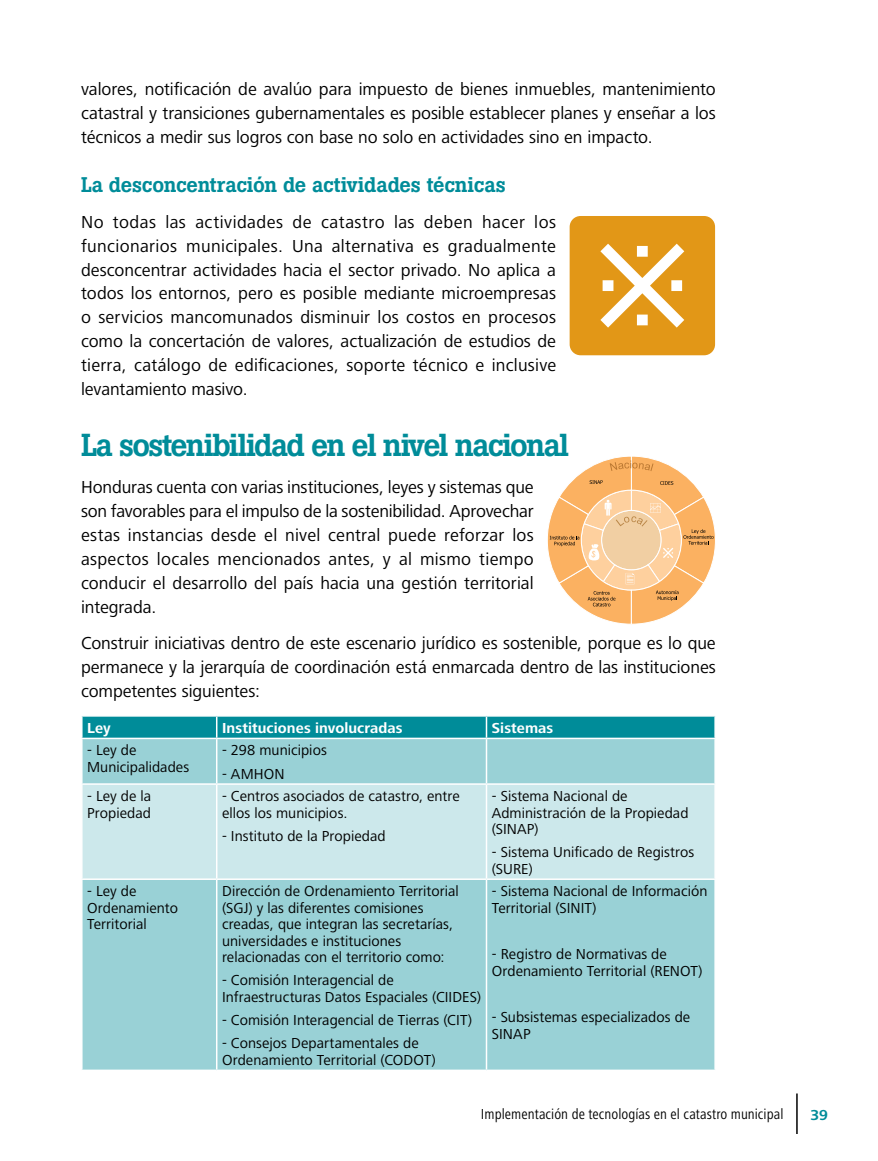
<style>
.page{position:relative;width:878px;height:1161px;background:#fff}
.page>*{position:absolute;margin:0;border:0;box-sizing:border-box;transform-origin:0 0}
.t1{font:500 31.5px "Boton";letter-spacing:-.05em;color:#008c99}
.t2{font:500 21px "Boton";letter-spacing:-.01em;color:#008c99}
.t3{font:18px/24px "Frutiger Next LT";letter-spacing:-.005em;color:#000;text-align:justify}
.t4{font:15px/16.5px "Frutiger Next LT";letter-spacing:.005em;color:#000}
.t5{font:condensed 15px "Frutiger Next LT";color:#000}
.t6{font:700 15px "Frutiger Next LT";letter-spacing:.005em;color:#fff}
.t7{font:700 15px "Frutiger Next LT";color:#008c99}
</style>
<div class="page">
<hr style="left:796px;top:1094px;width:1px;height:40px;background:#000">
<div style="left:82px;top:739px;width:632px;height:331px;background:#99d1d6"></div>
<div style="left:82px;top:785px;width:632px;height:93px;background:#cce8eb"></div>
<svg style="left:81px;top:716px;width:633px;height:22px;background:#0a909d"></svg>
<hr style="left:486px;top:715px;width:230px;height:2px;background:#fff">
<hr style="left:485px;top:717px;width:2px;height:21px;background:#fff">
<hr style="left:216px;top:739px;width:1px;height:44px;background:#fff">
<hr style="left:485px;top:739px;width:2px;height:44px;background:#fff">
<hr style="left:81px;top:783px;width:136px;height:2px;background:#fff">
<hr style="left:217px;top:783px;width:269px;height:2px;background:#fff">
<hr style="left:216px;top:785px;width:1px;height:93px;background:#fff">
<hr style="left:486px;top:783px;width:230px;height:2px;background:#fff">
<hr style="left:485px;top:785px;width:2px;height:93px;background:#fff">
<hr style="left:81px;top:878px;width:136px;height:2px;background:#fff">
<hr style="left:217px;top:878px;width:269px;height:2px;background:#fff">
<hr style="left:216px;top:880px;width:1px;height:190px;background:#fff">
<hr style="left:486px;top:878px;width:230px;height:2px;background:#fff">
<hr style="left:485px;top:880px;width:2px;height:190px;background:#fff">
<div style="left:569px;top:216px;width:146px;height:139px;background:#e29717;border-radius:11px"></div>
<svg style="left:600px;top:244px;width:84px;height:84px"></svg>
<svg style="left:547px;top:456px;width:168px;height:168px"></svg>
<p class="t3" style="left:81px;top:77px;width:636px">valores, notificación de avalúo para impuesto de bienes inmuebles, mantenimiento catastral y transiciones gubernamentales es posible establecer planes y enseñar a los técnicos a medir sus logros con base no solo en actividades sino en impacto.</p>
<p class="t2" style="left:81px;top:172px;width:426px">La desconcentración de actividades técnicas</p>
<p class="t3" style="left:81px;top:210px;width:476px">No todas las actividades de catastro las deben hacer los funcionarios municipales. Una alternativa es gradualmente desconcentrar actividades hacia el sector privado. No aplica a todos los entornos, pero es posible mediante microempresas o servicios mancomunados disminuir los costos en procesos como la concertación de valores, actualización de estudios de tierra, catálogo de edificaciones, soporte técnico e inclusive levantamiento masivo.</p>
<h1 class="t1" style="left:81px;top:426px;width:490px">La sostenibilidad en el nivel nacional</h1>
<p class="t3" style="left:81px;top:475px;width:454px">Honduras cuenta con varias instituciones, leyes y sistemas que son favorables para el impulso de la sostenibilidad. Aprovechar estas instancias desde el nivel central puede reforzar los aspectos locales mencionados antes, y al mismo tiempo conducir el desarrollo del país hacia una gestión territorial integrada.</p>
<p class="t3" style="left:81px;top:631px;width:636px">Construir iniciativas dentro de este escenario jurídico es sostenible, porque es lo que permanece y la jerarquía de coordinación está enmarcada dentro de las instituciones competentes siguientes:</p>
<p class="t6" style="left:87px;top:720px;width:25px">Ley</p>
<p class="t6" style="left:222px;top:720px;width:182px">Instituciones involucradas</p>
<p class="t6" style="left:492px;top:720px;width:63px">Sistemas</p>
<p class="t4" style="left:87px;top:742px;width:103px">- Ley de<br>Municipalidades</p>
<p class="t4" style="left:222px;top:742px;width:106px">- 298 municipios</p>
<p class="t4" style="left:222px;top:765px;width:64px">- AMHON</p>
<p class="t4" style="left:87px;top:788px;width:66px">- Ley de la<br>Propiedad</p>
<p class="t4" style="left:222px;top:788px;width:239px">- Centros asociados de catastro, entre ellos los municipios.</p>
<p class="t4" style="left:222px;top:828px;width:165px">- Instituto de la Propiedad</p>
<p class="t4" style="left:87px;top:883px;width:92px">- Ley de<br>Ordenamiento<br>Territorial</p>
<p class="t4" style="left:222px;top:883px;width:238px">Dirección de Ordenamiento Territorial (SGJ) y las diferentes comisiones creadas, que integran las secretarías, universidades e instituciones relacionadas con el territorio como:</p>
<p class="t4" style="left:222px;top:972px;width:260px">- Comisión Interagencial de<br>Infraestructuras Datos Espaciales (CIIDES)</p>
<p class="t4" style="left:222px;top:1012px;width:251px">- Comisión Interagencial de Tierras (CIT)</p>
<p class="t4" style="left:222px;top:1035px;width:215px">- Consejos Departamentales de<br>Ordenamiento Territorial (CODOT)</p>
<p class="t4" style="left:492px;top:788px;width:198px">- Sistema Nacional de<br>Administración de la Propiedad (SINAP)</p>
<p class="t4" style="left:492px;top:844px;width:204px">- Sistema Unificado de Registros (SURE)</p>
<p class="t4" style="left:492px;top:883px;width:217px">- Sistema Nacional de Información<br>Territorial (SINIT)</p>
<p class="t4" style="left:492px;top:946px;width:212px">- Registro de Normativas de<br>Ordenamiento Territorial (RENOT)</p>
<p class="t4" style="left:492px;top:1009px;width:200px">- Subsistemas especializados de<br>SINAP</p>
<p class="t5" style="left:481px;top:1106px;width:304px">Implementación de tecnologías en el catastro municipal</p>
<p class="t7" style="left:810px;top:1106px;width:19px">39</p>
</div>
